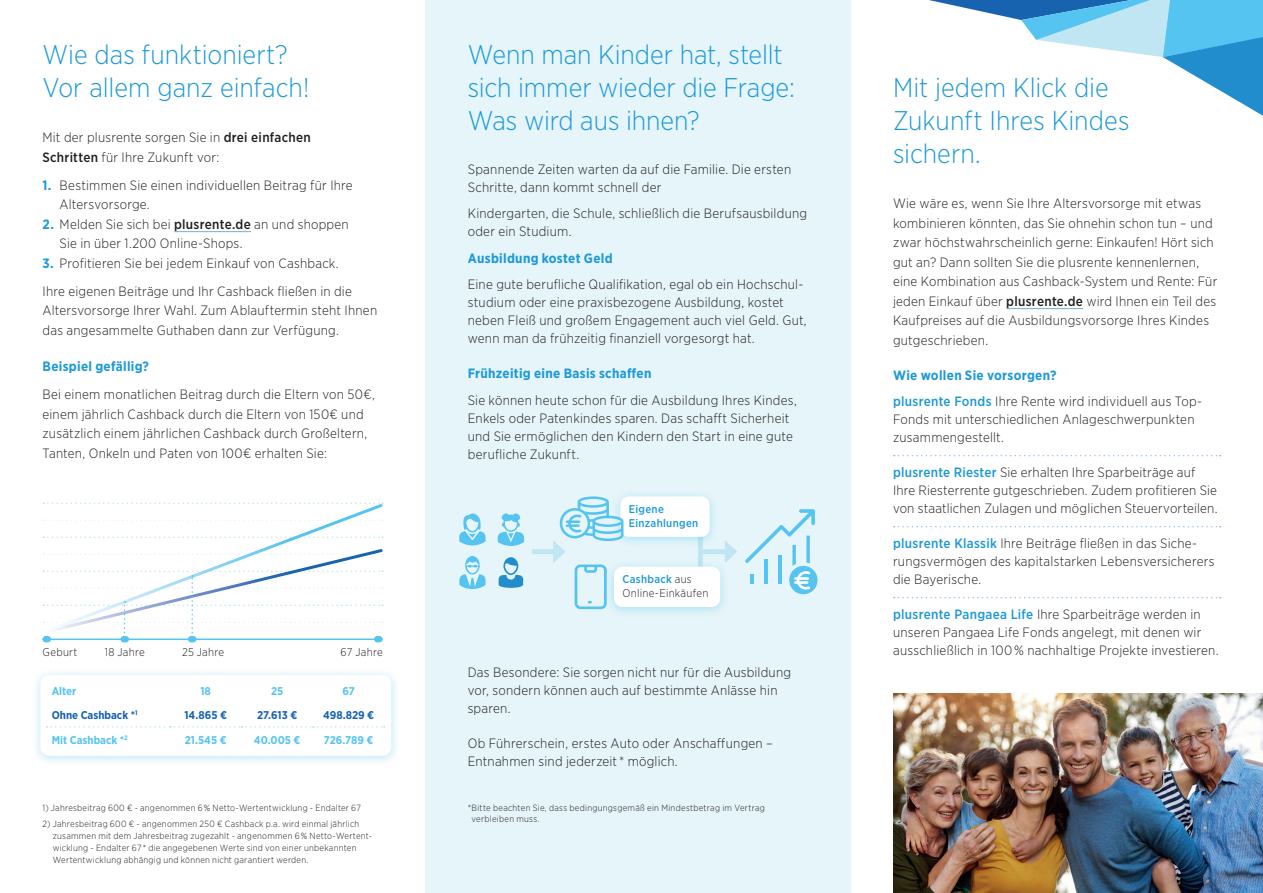
<style>
.page{position:relative;width:1263px;height:893px;background:#fff}
.page>*{position:absolute;margin:0;border:0;box-sizing:border-box;transform-origin:0 0}
.t1{font:300 27px/33px "Gotham Narrow";color:#1d99d6}
.t2{font:300 13.5px/18px "Gotham Narrow";letter-spacing:.015em;color:#231f20}
.t3{font:700 13.5px "Gotham Narrow";letter-spacing:.02em;color:#1d99d6}
.t4{font:300 11.25px/13.5px "Gotham Narrow";letter-spacing:.025em;color:#231f20}
.t5{font:700 11.25px "Gotham Narrow";color:#55c4f0}
.t6{font:700 11.25px "Gotham Narrow";color:#1863b0}
.t7{font:500 11.25px/13.5px "Gotham Narrow";letter-spacing:.03em;color:#1d99d6}
.t8{font:300 9px/12px "Gotham Narrow";letter-spacing:.03em;color:#231f20}
.s1{font-weight:500}
.s2{font-weight:700;color:#1d99d6}
.s3{font-weight:500;color:#1d99d6}
</style>
<div class="page">
<img style="left:893px;top:693px;width:370px;height:200px">
<svg style="left:929px;top:0;width:334px;height:116px"></svg>
<hr style="left:174px;top:231px;width:77px;height:1px;background:#6bafdf">
<hr style="left:1006px;top:308px;width:77px;height:1px;background:#6bafdf">
<svg style="left:894px;top:455px;width:327px;height:1px"></svg>
<svg style="left:894px;top:526px;width:327px;height:1px"></svg>
<svg style="left:894px;top:597px;width:327px;height:1px"></svg>
<div style="left:425px;top:0;width:425px;height:893px;background:#e5f5f9"></div>
<svg style="left:42px;top:502px;width:342px;height:45px"></svg>
<hr style="left:43px;top:639px;width:340px;height:1px;background:#55c4f0">
<div style="left:121px;top:636px;width:8px;height:6px;background:#55c4f0;border-radius:3px"></div>
<div style="left:188px;top:636px;width:8px;height:6px;background:#55c4f0;border-radius:3px"></div>
<div style="left:43px;top:636px;width:8px;height:6px;background:#55c4f0;border-radius:3px"></div>
<div style="left:374px;top:636px;width:9px;height:6px;background:#55c4f0;border-radius:3px"></div>
<svg style="left:42px;top:547px;width:342px;height:91px"></svg>
<svg style="left:499px;top:557px;width:24px;height:31px"></svg>
<svg style="left:459px;top:556px;width:26px;height:33px"></svg>
<svg style="left:498px;top:513px;width:26px;height:33px"></svg>
<svg style="left:459px;top:513px;width:26px;height:32px"></svg>
<div style="left:31px;top:668px;width:369px;height:99px;background:#55c4f0;opacity:.4"></div>
<div style="left:40px;top:675px;width:351px;height:81px;background:#fff;border-radius:9px"></div>
<svg style="left:46px;top:726px;width:339px;height:2px"></svg>
<div style="left:698px;top:520px;width:5px;height:59px;background:#bfe6f2"></div>
<div style="left:611px;top:490px;width:108px;height:58px;background:#55c4f0;opacity:.4"></div>
<div style="left:620px;top:496px;width:90px;height:41px;background:#fff;border-radius:9px"></div>
<div style="left:605px;top:560px;width:124px;height:58px;background:#55c4f0;opacity:.4"></div>
<div style="left:614px;top:567px;width:106px;height:40px;background:#fff;border-radius:9px"></div>
<div style="left:701px;top:549px;width:28px;height:5px;background:#bfe6f2"></div>
<svg style="left:725px;top:540px;width:12px;height:23px"></svg>
<div style="left:534px;top:549px;width:23px;height:5px;background:#bfe6f2"></div>
<svg style="left:553px;top:496px;width:70px;height:113px"></svg>
<svg style="left:745px;top:509px;width:73px;height:85px"></svg>
<p class="t1" style="left:43px;top:37px;width:268px">Wie das funktioniert?<br>Vor allem ganz einfach!</p>
<p class="t2" style="left:43px;top:127px;width:270px;line-height:19.5px">Mit der plusrente sorgen Sie in <span class="s1">drei einfachen<br>Schritten</span> für Ihre Zukunft vor:</p>
<p class="t2" style="left:60px;top:175px;width:295px;line-height:19.5px;text-indent:-17px"><span class="s2">1.</span> Bestimmen Sie einen individuellen Beitrag für Ihre<br>Altersvorsorge.</p>
<p class="t2" style="left:60px;top:214px;width:291px;line-height:19.5px;text-indent:-17px"><span class="s2">2.</span> Melden Sie sich bei <span class="s1">plusrente.de</span> an und shoppen<br>Sie in über 1.200 Online-Shops.</p>
<p class="t2" style="left:43px;top:254px;width:298px"><span class="s2">3.</span> Profitieren Sie bei jedem Einkauf von Cashback.</p>
<p class="t2" style="left:43px;top:281px;width:336px;line-height:19.5px">Ihre eigenen Beiträge und Ihr Cashback fließen in die<br>Altersvorsorge Ihrer Wahl. Zum Ablauftermin steht Ihnen das angesammelte Guthaben dann zur Verfügung.</p>
<p class="t3" style="left:43px;top:358px;width:108px">Beispiel gefällig?</p>
<p class="t2" style="left:43px;top:384px;width:334px;line-height:19.5px">Bei einem monatlichen Beitrag durch die Eltern von 50€, einem jährlich Cashback durch die Eltern von 150€ und zusätzlich einem jährlichen Cashback durch Großeltern, Tanten, Onkeln und Paten von 100€ erhalten Sie:</p>
<p class="t4" style="left:43px;top:645px;width:36px">Geburt</p>
<p class="t4" style="left:105px;top:645px;width:41px">18 Jahre</p>
<p class="t4" style="left:182px;top:645px;width:44px">25 Jahre</p>
<p class="t4" style="left:340px;top:645px;width:44px">67 Jahre</p>
<p class="t5" style="left:52px;top:684px;width:26px">Alter</p>
<p class="t5" style="left:200px;top:684px;width:12px">18</p>
<p class="t5" style="left:271px;top:684px;width:14px">25</p>
<p class="t5" style="left:342px;top:684px;width:14px">67</p>
<p class="t6" style="left:52px;top:707px;width:87px">Ohne Cashback *<sup>1</sup></p>
<p class="t6" style="left:184px;top:707px;width:44px">14.865 €</p>
<p class="t6" style="left:257px;top:707px;width:42px">27.613 €</p>
<p class="t6" style="left:323px;top:707px;width:53px">498.829 €</p>
<p class="t5" style="left:52px;top:733px;width:78px">Mit Cashback *<sup>2</sup></p>
<p class="t5" style="left:185px;top:733px;width:43px">21.545 €</p>
<p class="t5" style="left:254px;top:733px;width:48px">40.005 €</p>
<p class="t5" style="left:324px;top:733px;width:51px">726.789 €</p>
<p class="t8" style="left:43px;top:801px;width:320px">1) Jahresbeitrag 600 € - angenommen 6 % Netto-Wertentwicklung - Endalter 67</p>
<p class="t8" style="left:53px;top:818px;width:321px;text-indent:-10px">2) Jahresbeitrag 600 € - angenommen 250 € Cashback p.a. wird einmal jährlich zusammen mit dem Jahresbeitrag zugezahlt - angenommen 6 % Netto-Wertent&shy;wicklung - Endalter 67 * die angegebenen Werte sind von einer unbekannten Wertentwicklung abhängig und können nicht garantiert werden.</p>
<p class="t1" style="left:468px;top:37px;width:329px">Wenn man Kinder hat, stellt sich immer wieder die Frage:<br>Was wird aus ihnen?</p>
<p class="t2" style="left:468px;top:160px;width:325px">Spannende Zeiten warten da auf die Familie. Die ersten<br>Schritte, dann kommt schnell der</p>
<p class="t2" style="left:468px;top:204px;width:341px">Kindergarten, die Schule, schließlich die Berufsausbildung oder ein Studium.</p>
<p class="t3" style="left:468px;top:249px;width:146px">Ausbildung kostet Geld</p>
<p class="t2" style="left:468px;top:275px;width:340px">Eine gute berufliche Qualifikation, egal ob ein Hochschul&shy;studium oder eine praxisbezogene Ausbildung, kostet neben Fleiß und großem Engagement auch viel Geld. Gut, wenn man da frühzeitig finanziell vorgesorgt hat.</p>
<p class="t3" style="left:468px;top:365px;width:185px">Frühzeitig eine Basis schaffen</p>
<p class="t2" style="left:468px;top:391px;width:331px">Sie können heute schon für die Ausbildung Ihres Kindes, Enkels oder Patenkindes sparen. Das schafft Sicherheit und Sie ermöglichen den Kindern den Start in eine gute berufliche Zukunft.</p>
<p class="t7" style="left:629px;top:502px;width:71px">Eigene<br>Einzahlungen</p>
<p class="t4" style="left:622px;top:572px;width:87px"><span class="s3">Cashback</span> aus<br>Online-Einkäufen</p>
<p class="t2" style="left:468px;top:663px;width:325px">Das Besondere: Sie sorgen nicht nur für die Ausbildung vor, sondern können auch auf bestimmte Anlässe hin sparen.</p>
<p class="t2" style="left:468px;top:734px;width:307px">Ob Führerschein, erstes Auto oder Anschaffungen –<br>Entnahmen sind jederzeit * möglich.</p>
<p class="t8" style="left:472px;top:802px;width:295px;line-height:10.8px;text-indent:-4px">*Bitte beachten Sie, dass bedingungsgemäß ein Mindestbetrag im Vertrag verbleiben muss.</p>
<p class="t1" style="left:893px;top:70px;width:238px">Mit jedem Klick die<br>Zukunft Ihres Kindes sichern.</p>
<p class="t2" style="left:893px;top:193px;width:326px;line-height:19.5px">Wie wäre es, wenn Sie Ihre Altersvorsorge mit etwas kombinieren könnten, das Sie ohnehin schon tun – und zwar höchstwahrscheinlich gerne: Einkaufen! Hört sich gut an? Dann sollten Sie die plusrente kennenlernen, eine Kombination aus Cashback-System und Rente: Für jeden Einkauf über <span class="s1">plusrente.de</span> wird Ihnen ein Teil des Kaufpreises auf die Ausbildungsvorsorge Ihres Kindes gutgeschrieben.</p>
<p class="t3" style="left:893px;top:366px;width:165px">Wie wollen Sie vorsorgen?</p>
<p class="t2" style="left:893px;top:392px;width:310px"><span class="s3">plusrente Fonds</span> Ihre Rente wird individuell aus Top-<br>Fonds mit unterschiedlichen Anlageschwerpunkten zusammengestellt.</p>
<p class="t2" style="left:893px;top:463px;width:326px"><span class="s3">plusrente Riester</span> Sie erhalten Ihre Sparbeiträge auf<br>Ihre Riesterrente gutgeschrieben. Zudem profitieren Sie von staatlichen Zulagen und möglichen Steuervorteilen.</p>
<p class="t2" style="left:893px;top:534px;width:323px"><span class="s3">plusrente Klassik</span> Ihre Beiträge fließen in das Siche&shy;rungsvermögen des kapitalstarken Lebensversicherers die Bayerische.</p>
<p class="t2" style="left:893px;top:605px;width:327px"><span class="s3">plusrente Pangaea Life</span> Ihre Sparbeiträge werden in unseren Pangaea Life Fonds angelegt, mit denen wir ausschließlich in 100 % nachhaltige Projekte investieren.</p>
</div>
